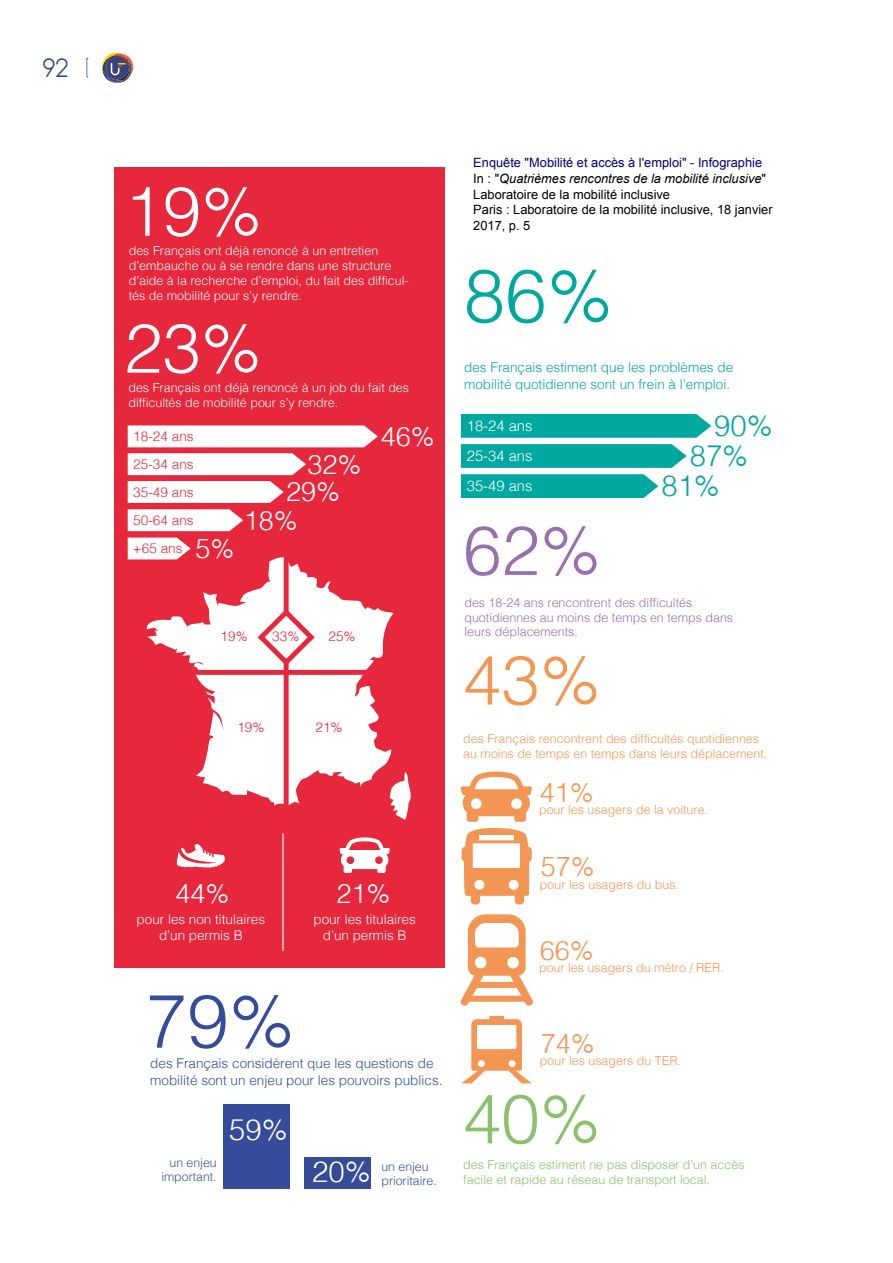
<style>
.page{position:relative;width:893px;height:1263px;background:#fff}
.page>*{position:absolute;margin:0;border:0;box-sizing:border-box;transform-origin:0 0}
.t1{font:300 74.7px "Helvetica";color:#00a8a0}
.t2{font:300 74.7px "Helvetica";color:#364c9b}
.t3{font:300 68.85px "Helvetica";color:#fff}
.t4{font:300 68.85px "Helvetica";color:#f49653}
.t5{font:300 68.85px "Helvetica";color:#9870af}
.t6{font:300 68.85px "Helvetica";color:#89c26b}
.t7{font:300 29.25px "Helvetica";color:#00a8a0}
.t8{font:300 29.25px "Helvetica";color:#fff}
.t9{font:300 27px "Helvetica";color:#fff}
.t10{font:300 27px "Helvetica";color:#f49653}
.t11{font:300 24px "Comfortaa";color:#294286}
.t12{font:300 14.7px/30.2px "Helvetica";color:#fff}
.t13{font:300 13.65px/27.8px "Helvetica";color:#e6273c}
.t14{font:300 13.5px/16.2px "Helvetica";color:#364c9b}
.t15{font:300 13.5px/16.2px "Helvetica";color:#00a8a0}
.t16{font:300 13.5px/16.2px "Helvetica";color:#fff;text-align:center}
.t17{font:12.9px/15.6px "Arial";color:#000}
.t18{font:300 12.45px/15px "Helvetica";color:#fff}
.t19{font:300 12.45px/15px "Helvetica";color:#f49653}
.t20{font:300 12.45px/15px "Helvetica";color:#9870af}
.t21{font:300 12.45px/15px "Helvetica";color:#89c26b}
.t22{font:300 12.3px/14.7px "Helvetica";color:#364c9b;text-align:right}
.s1{color:#000080}
.s2{font-style:italic}
</style>
<div class="page">
<svg style="left:102px;top:53px;width:31px;height:30px"></svg>
<svg style="left:87px;top:58px;width:1px;height:20px"></svg>
<div style="left:114px;top:168px;width:331px;height:800px;background:#e6273c"></div>
<svg style="left:146px;top:557px;width:248px;height:249px;fill:#fff"></svg>
<div style="left:223px;top:1105px;width:67px;height:84px;background:#364c9b"></div>
<div style="left:304px;top:1157px;width:67px;height:32px;background:#364c9b"></div>
<svg style="left:461px;top:414px;width:250px;height:24px;background:#09aba3"></svg>
<svg style="left:461px;top:444px;width:226px;height:24px;background:#0baba4"></svg>
<svg style="left:461px;top:474px;width:197px;height:24px;background:#0baba4"></svg>
<svg style="left:128px;top:425px;width:250px;height:22px;background:#fdf4f5"></svg>
<svg style="left:128px;top:453px;width:178px;height:22px;background:#fdf4f5"></svg>
<svg style="left:128px;top:481px;width:156px;height:22px;background:#fdf4f5"></svg>
<svg style="left:128px;top:509px;width:115px;height:22px;background:#fdeff1"></svg>
<svg style="left:128px;top:537px;width:63px;height:22px"></svg>
<svg style="left:389px;top:772px;width:22px;height:48px"></svg>
<svg style="left:258px;top:609px;width:57px;height:57px"></svg>
<div style="left:284px;top:546px;width:5px;height:70px;background:#e6273c"></div>
<div style="left:284px;top:659px;width:5px;height:172px;background:#e6273c"></div>
<div style="left:184px;top:670px;width:202px;height:5px;background:#e6273c"></div>
<svg style="left:460px;top:914px;width:73px;height:92px"></svg>
<svg style="left:462px;top:1016px;width:70px;height:67px"></svg>
<svg style="left:177px;top:844px;width:48px;height:23px"></svg>
<svg style="left:339px;top:837px;width:51px;height:36px"></svg>
<svg style="left:461px;top:771px;width:71px;height:134px"></svg>
<hr style="left:282px;top:833px;width:2px;height:118px;background:#fff">
<h3 class="t11" style="left:43px;top:53px;width:28px">92</h3>
<h2 class="t3" style="left:124px;top:153px;width:139px">19%</h2>
<p class="t18" style="left:129px;top:242px;width:281px">des Français ont déjà renoncé à un entretien d’embauche ou à se rendre dans une structure d’aide à la recherche d’emploi, du fait des difficul&shy;tés de mobilité pour s’y rendre.</p>
<h2 class="t3" style="left:124px;top:290px;width:139px">23%</h2>
<p class="t18" style="left:128px;top:379px;width:282px">des Français ont déjà renoncé à un job du fait des difficultés de mobilité pour s’y rendre.</p>
<p class="t13" style="left:133px;top:421px;width:62px">18-24 ans<br>25-34 ans</p>
<h3 class="t9" style="left:308px;top:441px;width:55px">32%</h3>
<p class="t13" style="left:133px;top:477px;width:62px">35-49 ans</p>
<h3 class="t9" style="left:286px;top:469px;width:55px">29%</h3>
<p class="t13" style="left:133px;top:505px;width:62px">50-64 ans</p>
<h3 class="t9" style="left:244px;top:497px;width:55px">18%</h3>
<h3 class="t9" style="left:195px;top:525px;width:40px">5%</h3>
<p class="t13" style="left:133px;top:533px;width:51px">+65 ans</p>
<h3 class="t9" style="left:381px;top:413px;width:55px">46%</h3>
<p class="t13" style="left:221px;top:621px;width:29px">19%</p>
<p class="t13" style="left:272px;top:621px;width:29px">33%</p>
<p class="t13" style="left:328px;top:621px;width:29px">25%</p>
<p class="t13" style="left:237px;top:712px;width:29px">19%</p>
<p class="t13" style="left:315px;top:712px;width:29px">21%</p>
<h3 class="t9" style="left:175px;top:870px;width:55px">44%</h3>
<p class="t16" style="left:137px;top:910px;width:130px">pour les non titulaires d’un permis B</p>
<p class="t16" style="left:313px;top:910px;width:104px">pour les titulaires d’un permis B</p>
<h3 class="t9" style="left:336px;top:870px;width:55px">21%</h3>
<h1 class="t2" style="left:146px;top:957px;width:151px">79%</h1>
<p class="t14" style="left:150px;top:1054px;width:294px">des Français considèrent que les questions de mobilité sont un enjeu pour les pouvoirs publics.</p>
<h3 class="t8" style="left:229px;top:1104px;width:60px">59%</h3>
<p class="t22" style="left:161px;top:1154px;width:57px">un enjeu important.</p>
<p class="t22" style="left:381px;top:1158px;width:57px;text-align:left">un enjeu prioritaire.</p>
<h3 class="t8" style="left:312px;top:1147px;width:60px">20%</h3>
<p class="t17" style="left:473px;top:155px;width:301px"><span class="s1">Enquête "Mobilité et accès à l'emploi" - Infographie </span>In : "<span class="s2">Quatrièmes rencontres de la mobilité inclusive</span>" Laboratoire de la mobilité inclusive<br>Paris : Laboratoire de la mobilité inclusive, 18 janvier 2017, p. 5</p>
<h1 class="t1" style="left:464px;top:232px;width:151px">86%</h1>
<p class="t15" style="left:464px;top:358px;width:270px">des Français estiment que les problèmes de mobilité quotidienne sont un frein à l’emploi.</p>
<p class="t12" style="left:467px;top:409px;width:67px">18-24 ans<br>25-34 ans</p>
<h3 class="t7" style="left:714px;top:401px;width:60px">90%</h3>
<h3 class="t7" style="left:690px;top:431px;width:60px">87%</h3>
<p class="t12" style="left:467px;top:470px;width:67px">35-49 ans</p>
<h3 class="t7" style="left:661px;top:461px;width:60px">81%</h3>
<h2 class="t5" style="left:463px;top:492px;width:139px">62%</h2>
<p class="t20" style="left:464px;top:594px;width:270px">des 18-24 ans rencontrent des difficultés quotidiennes au moins de temps en temps dans leurs déplacements.</p>
<h2 class="t4" style="left:463px;top:621px;width:139px">43%</h2>
<p class="t19" style="left:463px;top:730px;width:306px">des Français rencontrent des difficultés quotidiennes au moins de temps en temps dans leurs déplacement.</p>
<h3 class="t10" style="left:540px;top:769px;width:55px">41%</h3>
<p class="t19" style="left:539px;top:801px;width:171px">pour les usagers de la voiture.</p>
<h3 class="t10" style="left:541px;top:844px;width:55px">57%</h3>
<p class="t19" style="left:540px;top:876px;width:141px">pour les usagers du bus.</p>
<h3 class="t10" style="left:540px;top:927px;width:55px">66%</h3>
<p class="t19" style="left:539px;top:959px;width:186px">pour les usagers du métro / RER.</p>
<h3 class="t10" style="left:541px;top:1020px;width:55px">74%</h3>
<p class="t19" style="left:540px;top:1052px;width:143px">pour les usagers du TER.</p>
<h2 class="t6" style="left:463px;top:1060px;width:139px">40%</h2>
<p class="t21" style="left:463px;top:1156px;width:283px">des Français estiment ne pas disposer d’un accès facile et rapide au réseau de transport local.</p>
</div>
